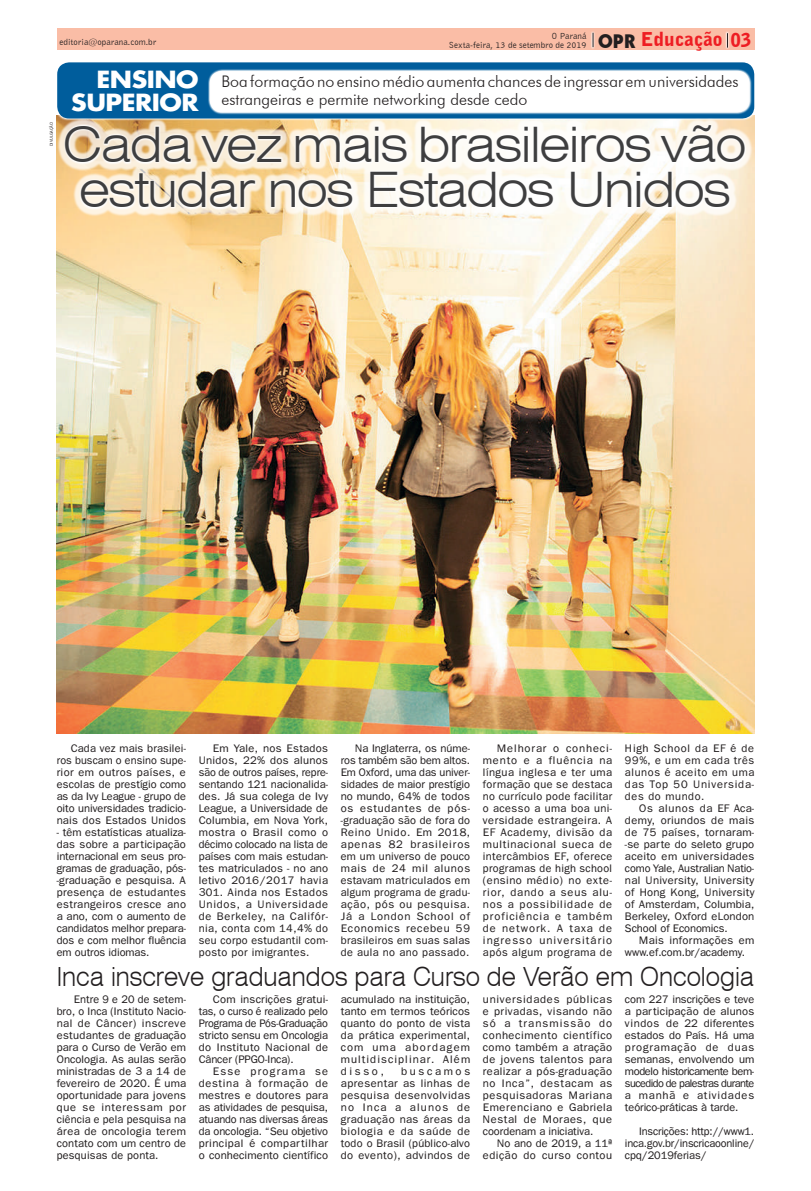
<style>
.page{position:relative;width:811px;height:1191px;background:#fff}
.page>*{position:absolute;margin:0;border:0;box-sizing:border-box;transform-origin:0 0}
.t1{font:300 expanded 49px/45px "Swiss 721 BT";letter-spacing:-.03em;color:#3e3e3f;text-align:center}
.t2{font:300 expanded 26.4px "Swiss 721 BT";color:#231f20;scale:.83 1}
.t3{font:700 23px/23px "Futura";letter-spacing:-.02em;color:#fff;text-align:right;scale:1.1 1}
.t4{font:900 19px "Bell Gothic BT";color:#ee1d23}
.t5{font:300 16px/18px "Futura BT";color:#231f20}
.t6{font:11px/12px "Franklin Gothic";letter-spacing:.035em;color:#231f20;text-align:justify}
.t7{font:9px/9px "Bell Gothic BT";color:#231f20;text-align:right}
.t8{font:4px "Segoe UI";color:#231f20}
.s1{font-family:"Geometric 231 BT Heavy C";font-weight:400;color:#231f20}
</style>
<div class="page">
<img style="left:57px;top:121px;width:697px;height:612px">
<div style="left:57px;top:28px;width:698px;height:22px;background:#fabda6"></div>
<svg style="left:725px;top:31px;width:4px;height:18px"></svg>
<svg style="left:727px;top:33px;width:1px;height:15px"></svg>
<svg style="left:591px;top:31px;width:4px;height:18px"></svg>
<svg style="left:592px;top:33px;width:1px;height:14px"></svg>
<div style="left:57px;top:62px;width:697px;height:56px;background:#005d9c;border-radius:12px"></div>
<svg style="left:208px;top:69px;width:543px;height:46px"></svg>
<div style="left:210px;top:71px;width:539px;height:41px;background:#fff;border-radius:12px"></div>
<div style="left:210px;top:71px;width:539px;height:41px;border:1px solid #fff;border-radius:12px"></div>
<div style="left:57px;top:118px;width:696px;height:99px;background:#fff;opacity:.75"></div>
<svg style="left:63px;top:124px;width:684px;height:86px"></svg>
<h3 class="t4" style="left:598px;top:27px;width:155px"><span class="s1">OPR</span> Educação 03</h3>
<p class="t7" style="left:449px;top:31px;width:139px">O Paraná<br>Sexta-feira, 13 de setembro de 2019</p>
<p class="t7" style="left:60px;top:37px;width:98px">editoria@oparana.com.br</p>
<h3 class="t3" style="left:71px;top:67px;width:117px">ENSINO<br>SUPERIOR</h3>
<h3 class="t5" style="left:221px;top:72px;width:519px">Boa formação no ensino médio aumenta chances de ingressar em universidades estrangeiras e permite networking desde cedo</h3>
<p class="t8" style="left:48px;top:146px;width:26px;rotate:-90deg">DIVULGAÇÃO</p>
<h1 class="t1" style="left:63px;top:122px;width:685px">Cada vez mais brasileiros vão estudar nos Estados Unidos</h1>
<p class="t6" style="left:341px;top:742px;width:131px;text-indent:14px">Na Inglaterra, os núme&shy;ros também são bem altos.<br>Em Oxford, uma das univer&shy;sidades de maior prestígio no mundo, 64% de todos os estudantes de pós--graduação são de fora do Reino Unido. Em 2018, apenas 82 brasileiros em um universo de pouco mais de 24 mil alunos estavam matriculados em algum programa de gradu&shy;ação, pós ou pesquisa.<br>Já a London School of Economics recebeu 59 brasileiros em suas salas de aula no ano passado.</p>
<p class="t6" style="left:483px;top:742px;width:131px;text-indent:14px">Melhorar o conheci&shy;mento e a fluência na língua inglesa e ter uma formação que se destaca no currículo pode facilitar o acesso a uma boa uni&shy;versidade estrangeira. A EF Academy, divisão da multinacional sueca de intercâmbios EF, oferece programas de high school (ensino médio) no exte&shy;rior, dando a seus alu&shy;nos a possibilidade de proficiência e também de network. A taxa de ingresso universitário após algum programa de</p>
<p class="t6" style="left:625px;top:742px;width:131px">High School da EF é de 99%, e um em cada três alunos é aceito em uma das Top 50 Universida&shy;des do mundo.</p>
<p class="t6" style="left:57px;top:742px;width:131px;text-indent:14px">Cada vez mais brasilei&shy;ros buscam o ensino supe&shy;rior em outros países, e escolas de prestígio como as da Ivy League - grupo de oito universidades tradicio&shy;nais dos Estados Unidos</p>
<p class="t6" style="left:57px;top:826px;width:131px">- têm estatísticas atualiza&shy;das sobre a participação internacional em seus pro&shy;gramas de graduação, pós--graduação e pesquisa. A presença de estudantes estrangeiros cresce ano a ano, com o aumento de candidatos melhor prepara&shy;dos e com melhor fluência em outros idiomas.</p>
<p class="t6" style="left:199px;top:742px;width:131px;text-indent:14px">Em Yale, nos Estados Unidos, 22% dos alunos são de outros países, repre&shy;sentando 121 nacionalida&shy;des. Já sua colega de Ivy League, a Universidade de Columbia, em Nova York, mostra o Brasil como o décimo colocado na lista de países com mais estudan&shy;tes matriculados - no ano letivo 2016/2017 havia 301. Ainda nos Estados Unidos, a Universidade de Berkeley, na Califór&shy;nia, conta com 14,4% do seu corpo estudantil com&shy;posto por imigrantes.</p>
<p class="t6" style="left:625px;top:802px;width:131px;text-indent:14px">Os alunos da EF Aca&shy;demy, oriundos de mais de 75 países, tornaram--se parte do seleto grupo aceito em universidades como Yale, Australian Natio&shy;nal University, University of Hong Kong, University of Amsterdam, Columbia, Berkeley, Oxford eLondon School of Economics.</p>
<p class="t6" style="left:625px;top:934px;width:131px;text-indent:14px">Mais informações em www.ef.com.br/academy.</p>
<h2 class="t2" style="left:57px;top:961px;width:842px">Inca inscreve graduandos para Curso de Verão em Oncologia</h2>
<p class="t6" style="left:199px;top:993px;width:131px;text-indent:14px">Com inscrições gratui&shy;tas, o curso é realizado pelo Programa de Pós-Graduação stricto sensu em Oncologia do Instituto Nacional de Câncer (PPGO-Inca).</p>
<p class="t6" style="left:199px;top:1065px;width:131px;text-indent:14px">Esse programa se destina à formação de mestres e doutores para as atividades de pesquisa, atuando nas diversas áreas da oncologia. “Seu objetivo principal é compartilhar o conhecimento científico</p>
<p class="t6" style="left:341px;top:993px;width:131px">acumulado na instituição, tanto em termos teóricos quanto do ponto de vista da prática experimental, com uma abordagem multidisciplinar. Além disso,</p>
<p class="t6" style="left:483px;top:993px;width:131px">universidades públicas e privadas, visando não só a transmissão do conhecimento científico como também a atração de jovens talentos para realizar a pós-graduação no Inca”, destacam as pesquisadoras Mariana Emerenciano e Gabriela Nestal de Moraes, que coordenam a iniciativa.</p>
<p class="t6" style="left:483px;top:1137px;width:131px;text-align:right">No ano de 2019, a 11ª edição do curso contou</p>
<p class="t6" style="left:625px;top:993px;width:131px">com 227 inscrições e teve a participação de alunos vindos de 22 diferentes estados do País. Há uma programação de duas semanas, envolvendo um modelo historicamente bem&shy;sucedido de palestras durante a manhã e atividades teórico-práticas à tarde.</p>
<p class="t6" style="left:625px;top:1125px;width:131px;text-indent:14px">Inscrições: http://www1. inca.gov.br/inscricaoonline/ cpq/2019ferias/</p>
<p class="t6" style="left:57px;top:993px;width:131px;text-indent:17px">Entre 9 e 20 de setem&shy;bro, o Inca (Instituto Nacio&shy;nal de Câncer) inscreve estudantes de graduação para o Curso de Verão em Oncologia. As aulas serão ministradas de 3 a 14 de fevereiro de 2020. É uma oportunidade para jovens que se interessam por ciência e pela pesquisa na área de oncologia terem contato com um centro de pesquisas de ponta.</p>
<p class="t6" style="left:341px;top:1065px;width:131px;text-indent:60px">buscamos apresentar as linhas de pesquisa desenvolvidas no Inca a alunos de graduação nas áreas da biologia e da saúde de todo o Brasil (público-alvo do evento), advindos de</p>
</div>
